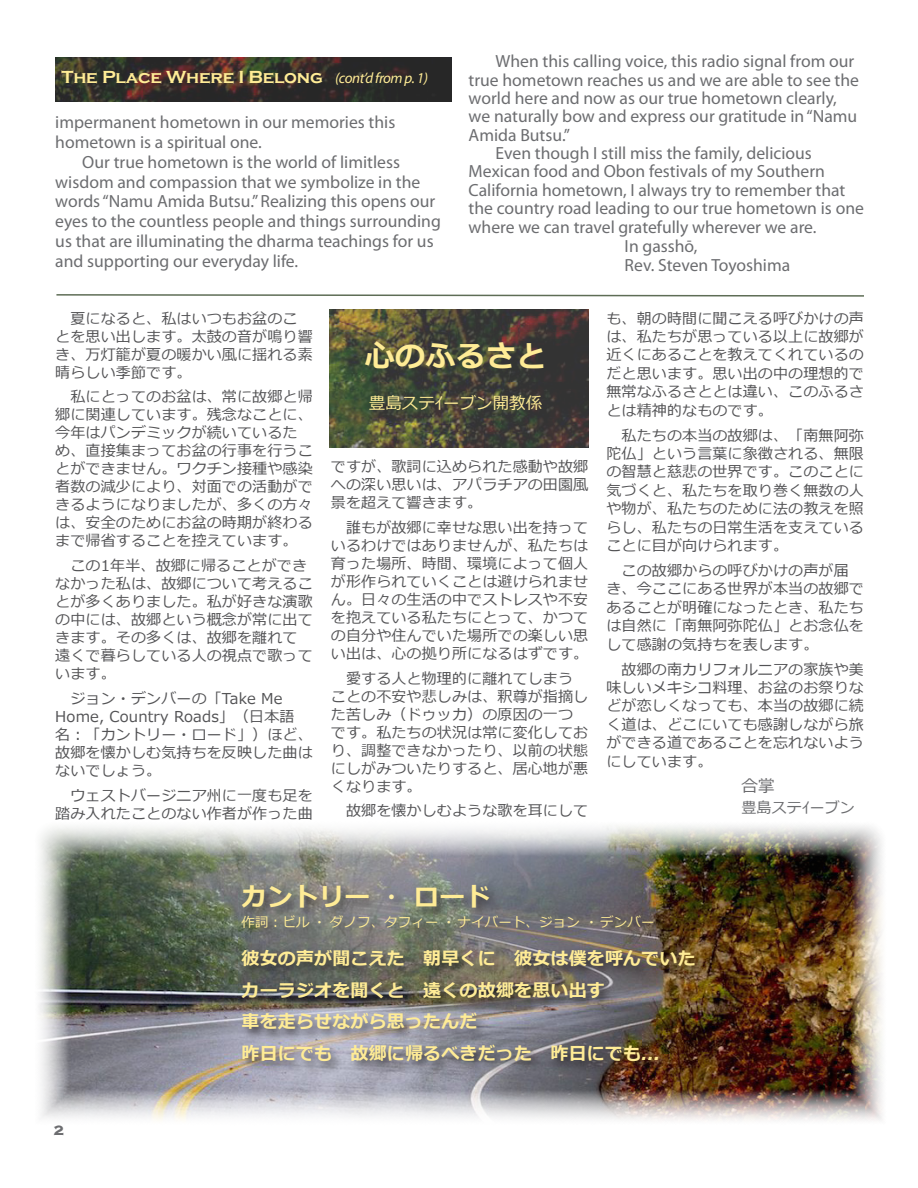
<style>
.page{position:relative;width:918px;height:1188px;background:#fff}
.page>*{position:absolute;margin:0;border:0;box-sizing:border-box;transform-origin:0 0}
.t1{font:700 30px "Meiryo";letter-spacing:.01em;color:#ffec96}
.t2{font:italic 700 25.5px "Meiryo";letter-spacing:.01em;color:#ffec96}
.t3{font:italic 700 18px/31.5px "Meiryo";letter-spacing:.01em;color:#ffec96}
.t4{font:700 18px "Copperplate Gothic";letter-spacing:-.01em;color:#ffec96}
.t5{font:700 18px "Copperplate";color:#6c6d70}
.t6{font:17.7px/19.8px "Myriad Pro";color:#6c6d70}
.t7{font:16.5px "Meiryo";color:#ffec96}
.t8{font:16.5px "Meiryo";color:#6b6b6e}
.t9{font:15px/18px "Meiryo";letter-spacing:.01em;color:#535355}
.t10{font:15px "Meiryo";letter-spacing:.01em;color:#6c6d70}
.t11{font:13.5px "Meiryo";letter-spacing:.01em;color:#ffec96}
.s1{font-family:"Myriad Pro";font-weight:400;font-style:italic;font-size:15px}
.s2{font-weight:400;font-style:normal;color:#fff0a8}
.s3{color:#fff0a8}
</style>
<div class="page">
<img style="left:39px;top:826px;width:843px;height:294px">
<svg style="left:56px;top:294px;width:808px;height:3px"></svg>
<div style="left:239px;top:882px;width:468px;height:192px;background:#231f20;opacity:.75"></div>
<img style="left:330px;top:309px;width:258px;height:138px">
<img style="left:55px;top:57px;width:397px;height:44px">
<p class="t4" style="left:61px;top:67px;width:368px">The Place Where I Belong <span class="s1">(cont’d from p. 1)</span></p>
<p class="t6" style="left:55px;top:112px;width:342px">impermanent hometown in our memories this hometown is a spiritual one.</p>
<p class="t6" style="left:55px;top:152px;width:387px;text-indent:27px">Our true hometown is the world of limitless wisdom and compassion that we symbolize in the words “Namu Amida Butsu.” Realizing this opens our eyes to the countless people and things surrounding us that are illuminating the dharma teachings for us and supporting our everyday life.</p>
<p class="t6" style="left:496px;top:51px;width:360px">When this calling voice, this radio signal from our</p>
<p class="t6" style="left:469px;top:69px;width:392px">true hometown reaches us and we are able to see the</p>
<p class="t6" style="left:469px;top:88px;width:370px">world here and now as our true hometown clearly,</p>
<p class="t6" style="left:469px;top:106px;width:390px">we naturally bow and express our gratitude in “Namu</p>
<p class="t6" style="left:469px;top:125px;width:103px">Amida Butsu.”</p>
<p class="t6" style="left:496px;top:143px;width:318px">Even though I still miss the family, delicious</p>
<p class="t6" style="left:469px;top:161px;width:358px">Mexican food and Obon festivals of my Southern</p>
<p class="t6" style="left:469px;top:180px;width:378px">California hometown, I always try to remember that</p>
<p class="t6" style="left:469px;top:198px;width:397px">the country road leading to our true hometown is one</p>
<p class="t6" style="left:469px;top:216px;width:349px">where we can travel gratefully wherever we are.</p>
<p class="t6" style="left:625px;top:236px;width:74px">In gasshō,</p>
<p class="t6" style="left:625px;top:255px;width:167px">Rev. Steven Toyoshima</p>
<p class="t9" style="left:55px;top:310px;width:259px">　夏になると、私はいつもお盆のことを思い出します。太鼓の音が鳴り響き、万灯籠が夏の暖かい風に揺れる素晴らしい季節です。</p>
<p class="t9" style="left:55px;top:389px;width:259px">　私にとってのお盆は、常に故郷と帰郷に関連しています。残念なことに、今年はパンデミックが続いているため、直接集まってお盆の行事を行うことができません。ワクチン接種や感染者数の減少により、対面での活動ができるようになりましたが、多くの方々は、安全のためにお盆の時期が終わるまで帰省することを控えています。</p>
<p class="t9" style="left:55px;top:557px;width:259px">　この1年半、故郷に帰ることができなかった私は、故郷について考えることが多くありました。私が好きな演歌の中には、故郷という概念が常に出てきます。その多くは、故郷を離れて遠くで暮らしている人の視点で歌っています。</p>
<p class="t9" style="left:55px;top:690px;width:259px">　ジョン・デンバーの「Take Me<br>Home, Country Roads」（日本語名：「カントリー・ロード」）ほど、故郷を懐かしむ気持ちを反映した曲はないでしょう。</p>
<p class="t9" style="left:55px;top:787px;width:259px">　ウェストバージニア州に一度も足を踏み入れたことのない作者が作った曲</p>
<h1 class="t1" style="left:365px;top:335px;width:183px">心のふるさと</h1>
<p class="t7" style="left:369px;top:392px;width:175px">豊島ステｲーブン開教係</p>
<p class="t9" style="left:331px;top:459px;width:259px;text-align:justify">ですが、歌詞に込められた感動や故郷への深い思いは、アパラチアの田園風景を超えて響きます。</p>
<p class="t9" style="left:331px;top:519px;width:259px;text-align:justify">　誰もが故郷に幸せな思い出を持っているわけではありませんが、私たちは育った場所、時間、環境によって個人が形作られていくことは避けられません。日々の生活の中でストレスや不安を抱えている私たちにとって、かつての自分や住んでいた場所での楽しい思い出は、心の拠り所になるはずです。</p>
<p class="t9" style="left:331px;top:670px;width:259px">　愛する人と物理的に離れてしまうことの不安や悲しみは、釈尊が指摘した苦しみ（ドゥッカ）の原因の一つです。私たちの状況は常に変化しており、調整できなかったり、以前の状態にしがみついたりすると、居心地が悪くなります。</p>
<p class="t9" style="left:331px;top:803px;width:259px">　故郷を懐かしむような歌を耳にして</p>
<p class="t9" style="left:606px;top:310px;width:259px;text-align:justify">も、朝の時間に聞こえる呼びかけの声は、私たちが思っている以上に故郷が近くにあることを教えてくれているのだと思います。思い出の中の理想的で無常なふるさととは違い、このふるさとは精神的なものです。</p>
<p class="t9" style="left:606px;top:427px;width:259px;text-align:justify">　私たちの本当の故郷は、「南無阿弥陀仏」という言葉に象徴される、無限の智慧と慈悲の世界です。このことに気づくと、私たちを取り巻く無数の人や物が、私たちのために法の教えを照らし、私たちの日常生活を支えていることに目が向けられます。</p>
<p class="t9" style="left:606px;top:562px;width:259px">　この故郷からの呼びかけの声が届き、今ここにある世界が本当の故郷であることが明確になったとき、私たちは自然に「南無阿弥陀仏」とお念仏をして感謝の気持ちを表します。</p>
<p class="t9" style="left:606px;top:661px;width:259px;text-align:justify">　故郷の南カリフォルニアの家族や美味しいメキシコ料理、お盆のお祭りなどが恋しくなっても、本当の故郷に続く道は、どこにいても感謝しながら旅ができる道であることを忘れないようにしています。</p>
<p class="t8" style="left:741px;top:775px;width:35px">合掌</p>
<p class="t10" style="left:741px;top:797px;width:115px">豊島ステｲーブン</p>
<p class="t5" style="left:54px;top:1121px;width:12px">2</p>
<h2 class="t2" style="left:242px;top:879px;width:251px">カントリー <span class="s2">・</span> ロード</h2>
<p class="t11" style="left:242px;top:913px;width:415px">作詞：ビル <span class="s3">・</span> ダノフ、タフィー <span class="s3">・</span> ナイバート、ジョン <span class="s3">・</span> デンバー</p>
<p class="t3" style="left:242px;top:944px;width:456px">彼女の声が聞こえた　朝早くに　彼女は僕を呼んでいたカーラジオを聞くと　遠くの故郷を思い出す<br>車を走らせながら思ったんだ<br>昨日にでも　故郷に帰るべきだった　昨日にでも...</p>
</div>
